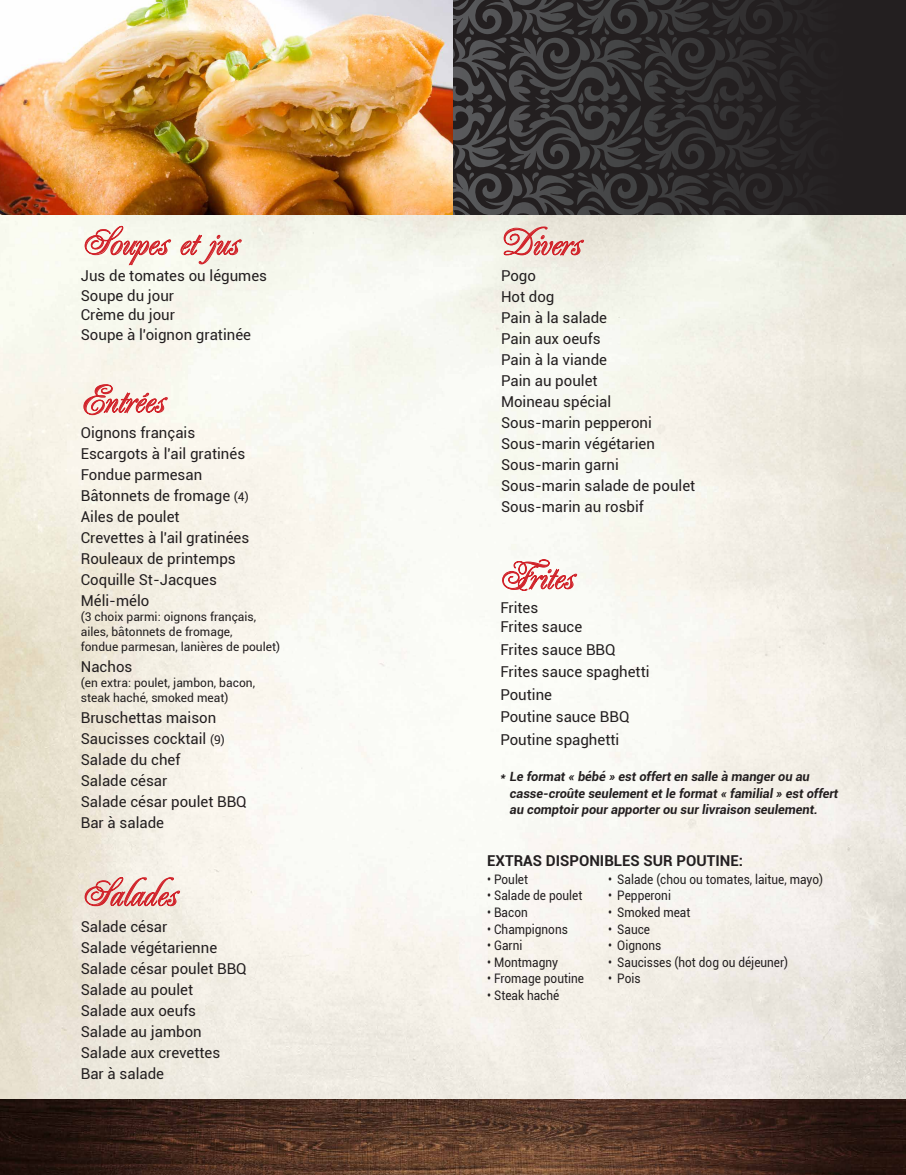
<style>
.page{position:relative;width:906px;height:1175px;background:#fff}
.page>*{position:absolute;margin:0;border:0;box-sizing:border-box;transform-origin:0 0}
.t1{font:39px "Renaissance";color:#d1232a}
.t2{font:15px/21px "Roboto";color:#231f20}
.t3{font:700 15px "Roboto";color:#231f20}
.t4{font:13.2px "Roboto";color:#231f20;scale:.9 1}
.t5{font:italic 700 12.75px/16.5px "Roboto";color:#231f20}
.t6{font:12px/15px "Roboto";color:#231f20}
.s1{font-size:12px}
</style>
<div class="page">
<svg style="left:452px;top:0;width:453px;height:216px;background:#302d2e"></svg>
<svg style="left:711px;top:0;width:194px;height:37px;background:#252223"></svg>
<img style="left:0;top:0;width:452px;height:216px">
<img style="left:0;top:1099px;width:905px;height:75px">
<svg style="left:503px;top:226px;width:81px;height:31px;background:#e5b8b2"></svg>
<svg style="left:84px;top:225px;width:87px;height:41px"></svg>
<svg style="left:180px;top:230px;width:62px;height:35px;background:#eed2ca"></svg>
<svg style="left:501px;top:559px;width:76px;height:32px"></svg>
<svg style="left:83px;top:384px;width:85px;height:33px;background:#efc3bd"></svg>
<svg style="left:84px;top:876px;width:96px;height:77px;background:#ebd3ca"></svg>
<h1 class="t1" style="left:80px;top:221px;width:159px">Soupes et jus</h1>
<p class="t2" style="left:81px;top:265px;width:188px;line-height:19.5px">Jus de tomates ou légumes<br>Soupe du jour<br>Crème du jour<br>Soupe à l'oignon gratinée</p>
<h1 class="t1" style="left:80px;top:378px;width:85px">Entrées</h1>
<p class="t2" style="left:81px;top:422px;width:170px">Oignons français<br>Escargots à l'ail gratinés<br>Fondue parmesan<br>Bâtonnets de fromage <span class="s1">(4)<br></span>Ailes de poulet<br>Crevettes à l'ail gratinées<br>Rouleaux de printemps<br>Coquille St-Jacques<br>Méli-mélo</p>
<p class="t6" style="left:81px;top:609px;width:201px">(3 choix parmi: oignons français, ailes, bâtonnets de fromage,<br>fondue parmesan, lanières de poulet)</p>
<p class="t2" style="left:81px;top:656px;width:53px">Nachos</p>
<p class="t6" style="left:81px;top:675px;width:176px">(en extra: poulet, jambon, bacon, steak haché, smoked meat)</p>
<p class="t2" style="left:81px;top:707px;width:167px">Bruschettas maison<br>Saucisses cocktail <span class="s1">(9)<br></span>Salade du chef<br>Salade césar<br>Salade césar poulet BBQ<br>Bar à salade</p>
<h1 class="t1" style="left:80px;top:871px;width:97px">Salades</h1>
<p class="t2" style="left:81px;top:915px;width:167px">Salade césar<br>Salade végétarienne<br>Salade césar poulet BBQ<br>Salade au poulet<br>Salade aux oeufs<br>Salade au jambon<br>Salade aux crevettes<br>Bar à salade</p>
<h1 class="t1" style="left:499px;top:221px;width:82px">Divers</h1>
<p class="t2" style="left:500px;top:265px;width:196px">Pogo<br>Hot dog<br>Pain à la salade<br>Pain aux oeufs<br>Pain à la viande<br>Pain au poulet<br>Moineau spécial<br>Sous-marin pepperoni<br>Sous-marin végétarien<br>Sous-marin garni<br>Sous-marin salade de poulet<br>Sous-marin au rosbif</p>
<h1 class="t1" style="left:498px;top:555px;width:76px">Frites</h1>
<p class="t2" style="left:500px;top:597px;width:83px;line-height:19.5px">Frites<br>Frites sauce</p>
<p class="t2" style="left:500px;top:638px;width:151px;line-height:22.5px">Frites sauce BBQ<br>Frites sauce spaghetti<br>Poutine<br>Poutine sauce BBQ<br>Poutine spaghetti</p>
<p class="t5" style="left:509px;top:767px;width:330px;text-indent:-10px">* Le format « bébé » est offert en salle à manger ou au casse-croûte seulement et le format « familial » est offert au comptoir pour apporter ou sur livraison seulement.</p>
<p class="t3" style="left:487px;top:850px;width:257px">EXTRAS DISPONIBLES SUR POUTINE:</p>
<p class="t4" style="left:487px;top:870px;width:47px">• Poulet</p>
<p class="t4" style="left:608px;top:870px;width:240px">• Salade (chou ou tomates, laitue, mayo)</p>
<p class="t4" style="left:487px;top:886px;width:107px">• Salade de poulet</p>
<p class="t4" style="left:608px;top:886px;width:71px">• Pepperoni</p>
<p class="t4" style="left:487px;top:903px;width:47px">• Bacon</p>
<p class="t4" style="left:608px;top:903px;width:93px">• Smoked meat</p>
<p class="t4" style="left:487px;top:919px;width:91px">• Champignons</p>
<p class="t4" style="left:608px;top:919px;width:48px">• Sauce</p>
<p class="t4" style="left:487px;top:936px;width:41px">• Garni</p>
<p class="t4" style="left:608px;top:936px;width:60px">• Oignons</p>
<p class="t4" style="left:487px;top:952px;width:80px">• Montmagny</p>
<p class="t4" style="left:608px;top:952px;width:201px">• Saucisses (hot dog ou déjeuner)</p>
<p class="t4" style="left:487px;top:969px;width:109px">• Fromage poutine</p>
<p class="t4" style="left:608px;top:969px;width:37px">• Pois</p>
<p class="t4" style="left:487px;top:985px;width:82px">• Steak haché</p>
</div>
